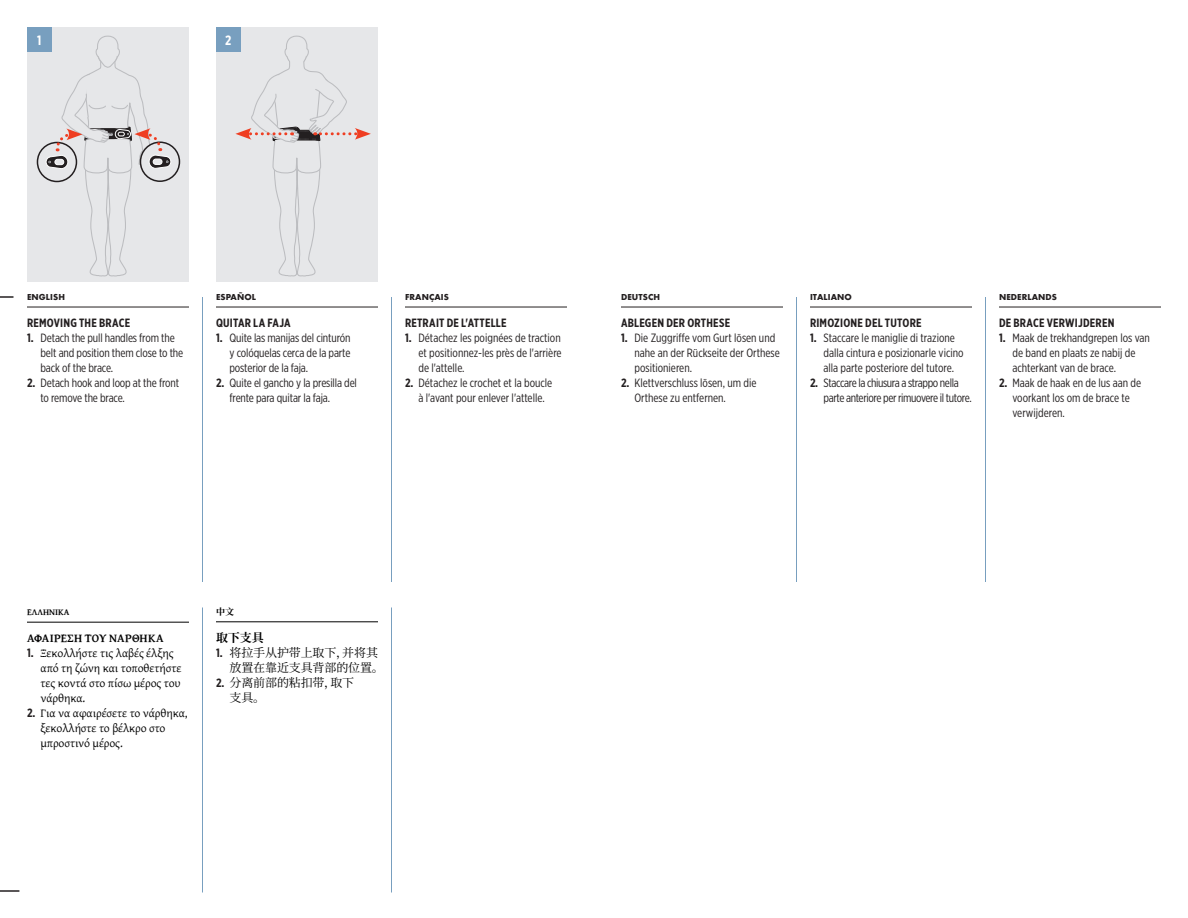
<style>
.page{position:relative;width:1188px;height:918px;background:#fff}
.page>*{position:absolute;margin:0;border:0;box-sizing:border-box;transform-origin:0 0}
.Table_Head{font:700 13.5px "Gotham X Narrow";color:#fff}
.t1{font:12px/15px "Gotham X Narrow";letter-spacing:-.005em;color:#231f20}
.t2{font:12px/15px "Gentium Plus";letter-spacing:-.01em;color:#000}
.Subhead{font:700 12px "Gotham X Narrow";letter-spacing:.02em;color:#231f20}
.t3{font:12px/15px "Gotham X Narrow";letter-spacing:-.03em;color:#231f20}
.t4{font:12px/15px "Source Han Serif SC";letter-spacing:-.01em;color:#000}
.Subhead-2{font:700 12px "Gentium Plus";letter-spacing:.01em;color:#000}
.Subhead-3{font:700 12px "Source Han Serif SC";color:#000}
.Language_Header{font:700 9px "Futura PT";letter-spacing:.01em;color:#231f20}
.Language_Header-2{font:700 9px "Gentium Plus";color:#000}
.Language_Header-3{font:700 9px "Source Han Serif SC";color:#000}
.s1{font-weight:700}
.s2{font-family:"Gotham X Narrow";font-weight:700;color:#231f20}
</style>
<div class="page">
<hr style="left:27px;top:307px;width:162px;height:1px;background:#231f20">
<hr style="left:27px;top:622px;width:162px;height:1px;background:#000">
<hr style="left:202px;top:297px;width:1px;height:285px;background:#789fbf">
<hr style="left:202px;top:608px;width:1px;height:284px;background:#789fbf">
<div style="left:27px;top:27px;width:162px;height:255px;background:#e6e7e9"></div>
<div style="left:216px;top:27px;width:162px;height:255px;background:#e6e7e9"></div>
<div style="left:27px;top:27px;width:25px;height:25px;background:#789fbf"></div>
<div style="left:216px;top:27px;width:25px;height:25px;background:#789fbf"></div>
<svg style="left:235px;top:35px;width:136px;height:242px"></svg>
<svg style="left:37px;top:142px;width:39px;height:40px"></svg>
<div style="left:37px;top:142px;width:40px;height:40px;border:2px solid #231f20;border-radius:50%"></div>
<div style="left:140px;top:141px;width:40px;height:41px;border:2px solid #231f20;border-radius:50%"></div>
<svg style="left:46px;top:35px;width:125px;height:242px"></svg>
<svg style="left:0;top:296px;width:14px;height:2px"></svg>
<svg style="left:0;top:890px;width:19px;height:2px"></svg>
<hr style="left:216px;top:307px;width:162px;height:1px;background:#231f20">
<hr style="left:405px;top:307px;width:162px;height:1px;background:#231f20">
<hr style="left:621px;top:307px;width:162px;height:1px;background:#231f20">
<hr style="left:810px;top:307px;width:162px;height:1px;background:#231f20">
<hr style="left:999px;top:307px;width:162px;height:1px;background:#231f20">
<hr style="left:391px;top:297px;width:1px;height:285px;background:#789fbf">
<hr style="left:796px;top:297px;width:1px;height:285px;background:#789fbf">
<hr style="left:985px;top:297px;width:1px;height:285px;background:#789fbf">
<hr style="left:391px;top:608px;width:1px;height:284px;background:#789fbf">
<hr style="left:216px;top:622px;width:162px;height:1px;background:#000">
<p class="Table_Head" style="left:37px;top:32px;width:6px">1</p>
<p class="Table_Head" style="left:225px;top:32px;width:8px">2</p>
<p class="Language_Header" style="left:27px;top:291px;width:39px">ENGLISH</p>
<p class="Subhead" style="left:27px;top:315px;width:105px">REMOVING THE BRACE</p>
<p class="t1" style="left:40px;top:330px;width:144px;text-indent:-14px"><span class="s1">1.</span> Detach the pull handles from the belt and position them close to the back of the brace.</p>
<p class="t1" style="left:40px;top:375px;width:140px;text-indent:-14px"><span class="s1">2.</span> Detach hook and loop at the front to remove the brace.</p>
<p class="Language_Header" style="left:216px;top:291px;width:42px">ESPAÑOL</p>
<p class="Language_Header" style="left:405px;top:291px;width:45px">FRANÇAIS</p>
<p class="Language_Header" style="left:621px;top:291px;width:40px">DEUTSCH</p>
<p class="Language_Header" style="left:810px;top:291px;width:43px">ITALIANO</p>
<p class="Language_Header" style="left:999px;top:291px;width:60px">NEDERLANDS</p>
<p class="Subhead" style="left:405px;top:315px;width:103px">RETRAIT DE L'ATTELLE</p>
<p class="t1" style="left:418px;top:330px;width:145px;text-align:justify;text-indent:-14px"><span class="s1">1.</span> Détachez les poignées de traction et positionnez-les près de l'arrière de l'attelle.</p>
<p class="t1" style="left:405px;top:375px;width:149px;text-align:center"><span class="s1">2.</span> Détachez le crochet et la boucle à l'avant pour enlever l'attelle.</p>
<p class="Subhead" style="left:216px;top:315px;width:76px">QUITAR LA FAJA</p>
<p class="t1" style="left:230px;top:330px;width:123px;text-align:justify;text-indent:-14px"><span class="s1">1.</span> Quite las manijas del cinturón y colóquelas cerca de la parte posterior de la faja.</p>
<p class="t1" style="left:230px;top:375px;width:129px;text-indent:-14px"><span class="s1">2.</span> Quite el gancho y la presilla del frente para quitar la faja.</p>
<p class="Subhead" style="left:621px;top:315px;width:111px">ABLEGEN DER ORTHESE</p>
<p class="t1" style="left:634px;top:330px;width:147px;text-indent:-14px"><span class="s1">1.</span> Die Zuggriffe vom Gurt lösen und nahe an der Rückseite der Orthese positionieren.</p>
<p class="t1" style="left:634px;top:375px;width:124px;text-indent:-14px"><span class="s1">2.</span> Klettverschluss lösen, um die<br>Orthese zu entfernen.</p>
<p class="Subhead" style="left:810px;top:315px;width:113px">RIMOZIONE DEL TUTORE</p>
<p class="t1" style="left:824px;top:330px;width:142px;text-indent:-14px"><span class="s1">1.</span> Staccare le maniglie di trazione dalla cintura e posizionarle vicino alla parte posteriore del tutore.</p>
<p class="t3" style="left:824px;top:375px;width:150px;text-indent:-14px"><span class="s1">2.</span> Staccare la chiusura a strappo nella parte anteriore per rimuovere il tutore.</p>
<p class="Subhead" style="left:999px;top:315px;width:117px">DE BRACE VERWIJDEREN</p>
<p class="t1" style="left:1012px;top:330px;width:139px;text-indent:-14px"><span class="s1">1.</span> Maak de trekhandgrepen los van de band en plaats ze nabij de achterkant van de brace.</p>
<p class="t1" style="left:1012px;top:375px;width:130px;text-indent:-14px"><span class="s1">2.</span> Maak de haak en de lus aan de voorkant los om de brace te verwijderen.</p>
<p class="Language_Header-2" style="left:27px;top:604px;width:44px">ΕΛΛΗΝΙΚΑ</p>
<p class="Subhead-2" style="left:27px;top:627px;width:138px">ΑΦΑΙΡΕΣΗ ΤΟΥ ΝΑΡΘΗΚΑ</p>
<p class="t2" style="left:40px;top:645px;width:142px;text-indent:-14px"><span class="s2">1.</span> Ξεκολλήστε τις λαβές έλξης από τη ζώνη και τοποθετήστε τες κοντά στο πίσω μέρος του νάρθηκα.</p>
<p class="t2" style="left:40px;top:705px;width:149px;text-indent:-14px"><span class="s2">2.</span> Για να αφαιρέσετε το νάρθηκα, ξεκολλήστε το βέλκρο στο μπροστινό μέρος.</p>
<p class="Language_Header-3" style="left:216px;top:607px;width:19px">中文</p>
<p class="Subhead-3" style="left:216px;top:631px;width:49px">取下支具</p>
<p class="t4" style="left:230px;top:645px;width:156px;text-indent:-14px"><span class="s2">1.</span> 将拉手从护带上取下，并将其放置在靠近支具背部的位置。</p>
<p class="t4" style="left:230px;top:675px;width:126px;text-indent:-14px"><span class="s2">2.</span> 分离前部的粘扣带，取下支具。</p>
</div>
